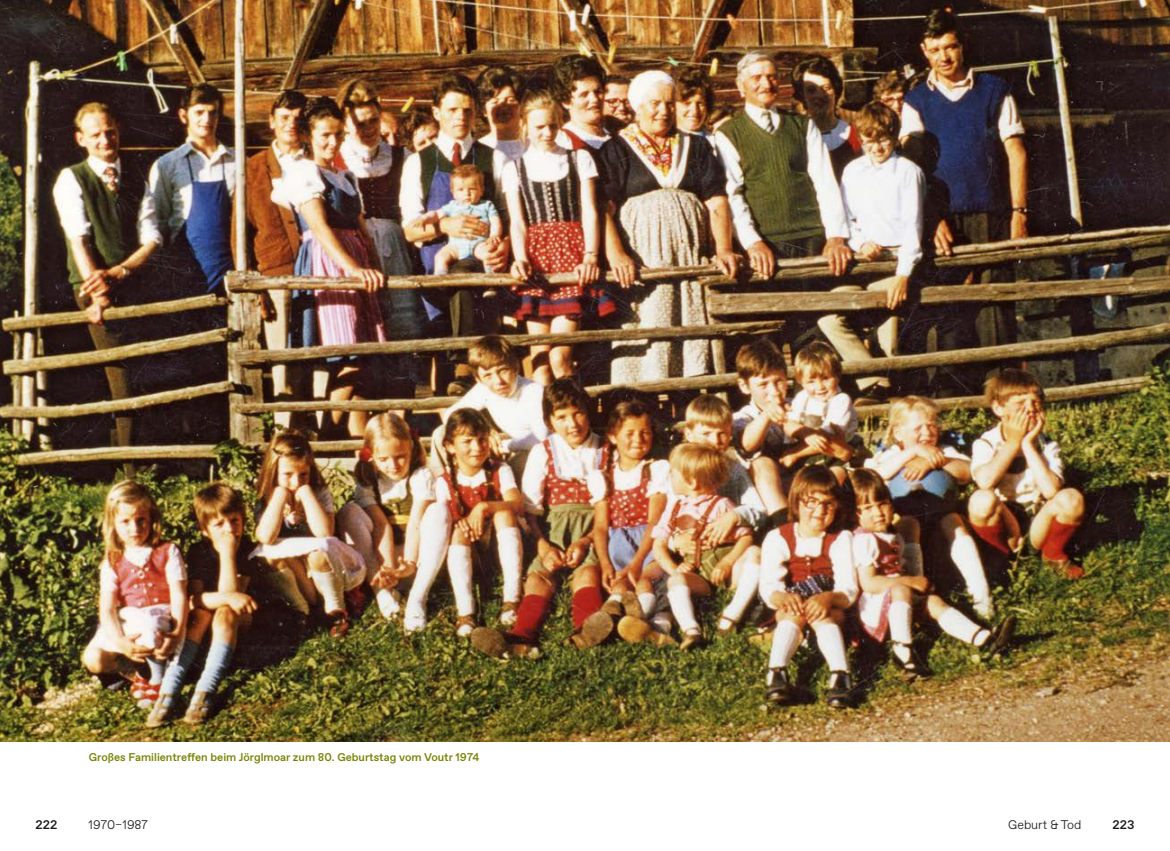
<style>
.page{position:relative;width:1170px;height:851px;background:#fff}
.page>*{position:absolute;margin:0;border:0;box-sizing:border-box;transform-origin:0 0}
.t1{font:300 12.5px "Favorit Std";color:#1a1a18}
.t2{font:500 12.5px "Favorit Std";color:#1a1a18}
.t3{font:500 11.25px "Favorit Std";color:#788200}
</style>
<div class="page">
<img style="left:0;top:0;width:1169px;height:741px">
<p class="t3" style="left:89px;top:749px;width:392px">Großes Familientreffen beim Jörglmoar zum 80. Geburtstag vom Voutr 1974</p>
<p class="t2" style="left:35px;top:816px;width:23px">222</p>
<p class="t1" style="left:89px;top:816px;width:61px">1970–1987</p>
<p class="t1" style="left:1008px;top:816px;width:75px">Geburt &amp; Tod</p>
<p class="t2" style="left:1112px;top:816px;width:23px">223</p>
</div>
